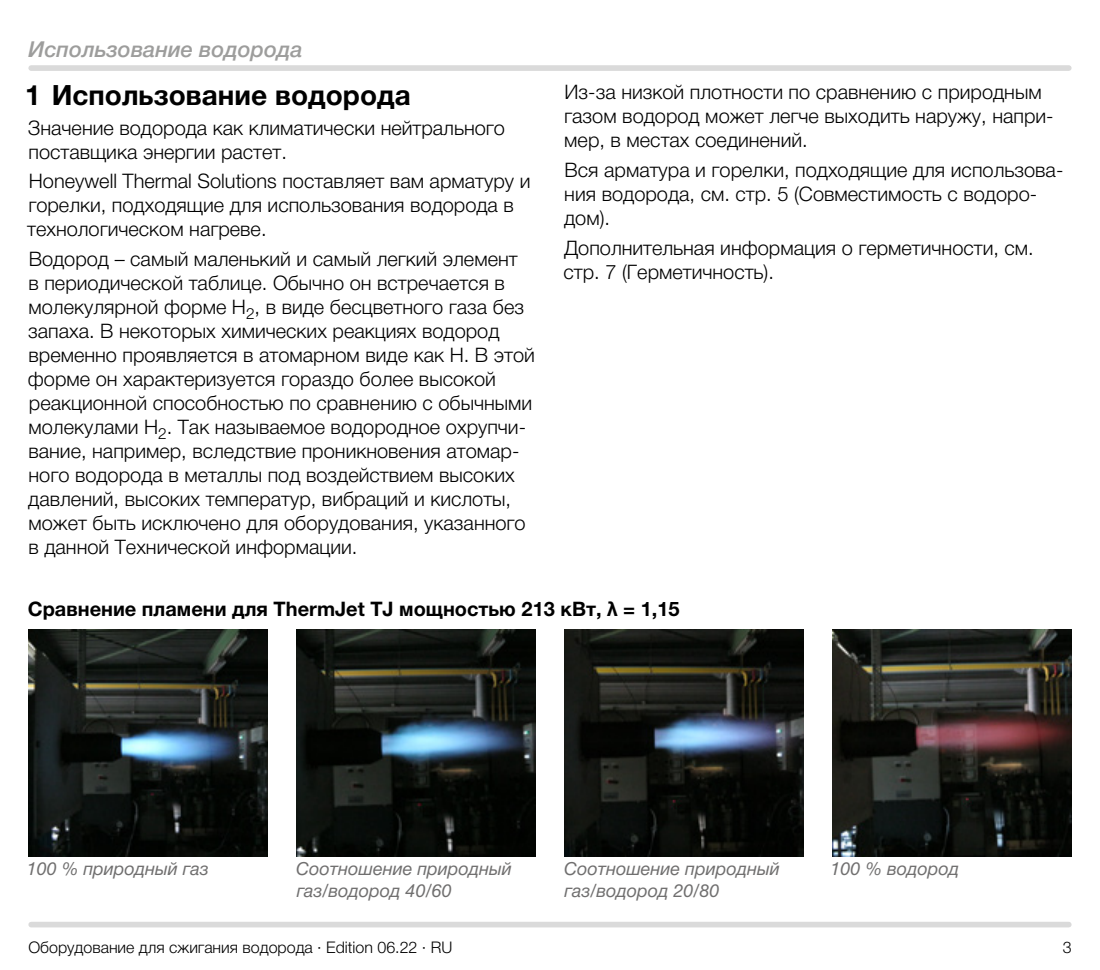
<style>
.page{position:relative;width:1100px;height:970px;background:#fff}
.page>*{position:absolute;margin:0;border:0;box-sizing:border-box;transform-origin:0 0}
.t1{font:700 28px "Helvetica Neue LT Pro";color:#000}
.t2{font:italic 500 22px "Helvetica Neue LT Pro";color:#9d9d9c}
.t3{font:300 20px/24px "Helvetica Neue LT Pro";color:#000}
.t4{font:700 20px "Helvetica Neue LT Pro";color:#000}
.t5{font:italic 18px/21.6px "Helvetica Neue LT Pro";color:#706f6f}
.t6{font:300 16px "Helvetica Neue LT Pro";color:#000}
</style>
<div class="page">
<div style="left:31px;top:921px;width:1038px;height:6px;background:#dadada"></div>
<div style="left:31px;top:65px;width:1038px;height:6px;background:#dadada"></div>
<img style="left:28px;top:629px;width:240px;height:227px">
<img style="left:296px;top:629px;width:240px;height:227px">
<img style="left:564px;top:629px;width:240px;height:227px">
<img style="left:832px;top:629px;width:239px;height:227px">
<p class="t2" style="left:28px;top:36px;width:276px">Использование водорода</p>
<h1 class="t1" style="left:25px;top:78px;width:387px">1 Использование водорода</h1>
<p class="t3" style="left:28px;top:115px;width:479px">Значение водорода как климатически нейтрального поставщика энергии растет.</p>
<p class="t3" style="left:27px;top:169px;width:505px">Honeywell Thermal Solutions поставляет вам арматуру и горелки, подходящие для использования водорода в технологическом нагреве.</p>
<p class="t3" style="left:28px;top:246px;width:508px">Водород – самый маленький и самый легкий элемент<br>в периодической таблице. Обычно он встречается в молекулярной форме H<sub>2</sub>, в виде бесцветного газа без запаха. В некоторых химических реакциях водород временно проявляется в атомарном виде как H. В этой форме он характеризуется гораздо более высокой реакционной способностью по сравнению с обычными молекулами H<sub>2</sub>. Так называемое водородное охрупчи&shy;вание, например, вследствие проникновения атомар&shy;ного водорода в металлы под воздействием высоких давлений, высоких температур, вибраций и кислоты, может быть исключено для оборудования, указанного в данной Технической информации.</p>
<p class="t3" style="left:564px;top:80px;width:491px">Из-за низкой плотности по сравнению с природным газом водород может легче выходить наружу, напри&shy;мер, в местах соединений.</p>
<p class="t3" style="left:564px;top:157px;width:501px">Вся арматура и горелки, подходящие для использова&shy;ния водорода, см. стр. 5 (Совместимость с водоро&shy;дом).</p>
<p class="t3" style="left:563px;top:235px;width:472px">Дополнительная информация о герметичности, см. стр. 7 (Герметичность).</p>
<p class="t4" style="left:28px;top:596px;width:653px">Сравнение пламени для ThermJet TJ мощностью 213 кВт, λ = 1,15</p>
<p class="t5" style="left:27px;top:857px;width:184px">100 % природный газ</p>
<p class="t5" style="left:296px;top:857px;width:217px">Соотношение природный газ/водород 40/60</p>
<p class="t5" style="left:564px;top:857px;width:217px">Соотношение природный газ/водород 20/80</p>
<p class="t5" style="left:830px;top:857px;width:130px">100 % водород</p>
<p class="t6" style="left:28px;top:937px;width:426px">Оборудование для сжигания водорода · Edition 06.22 · RU</p>
<p class="t6" style="left:1063px;top:937px;width:10px">3</p>
</div>
